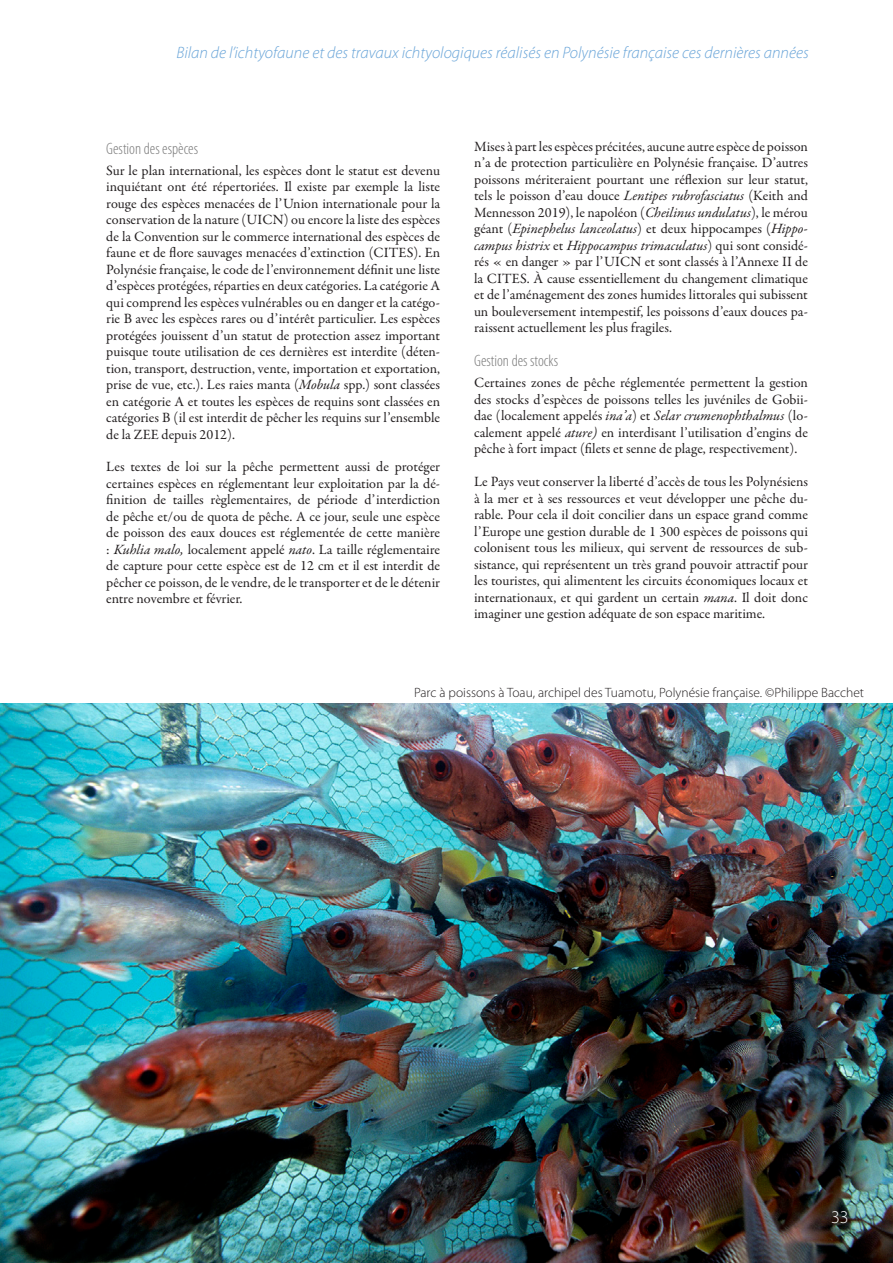
<style>
.page{position:relative;width:893px;height:1263px;background:#fff}
.page>*{position:absolute;margin:0;border:0;box-sizing:border-box;transform-origin:0 0}
.t1{font:300 18px "Myriad Pro";color:#fff}
.Title_feature{font:italic 300 16.5px "Myriad Pro";color:#68a4d8}
.Heading_4{font:300 condensed 16.5px "Myriad Pro";color:#7b7b7b}
.t2{font:14.25px/16.5px "Garamond Premr Pro";color:#231f20;text-align:justify}
.caption_Figure{font:300 13.5px "Myriad Pro";color:#231f20}
.s1{font-style:italic}
.s2{color:#57585a}
</style>
<div class="page">
<img style="left:0;top:704px;width:893px;height:559px">
<p class="Title_feature" style="left:176px;top:43px;width:634px">Bilan de l’ichtyofaune et des travaux ichtyologiques réalisés en Polynésie française ces dernières années</p>
<p class="Heading_4" style="left:106px;top:139px;width:93px">Gestion des espèces</p>
<p class="t2" style="left:106px;top:162px;width:335px">Sur le plan international, les espèces dont le statut est devenu inquiétant ont été répertoriées. Il existe par exemple la liste rouge des espèces menacées de l’Union internationale pour la conservation de la nature (UICN) ou encore la liste des espèces de la Convention sur le commerce international des espèces de faune et de flore sauvages menacées d’extinction (CITES). En Polynésie française, le code de l’environnement définit une liste d’espèces protégées, réparties en deux catégories. La catégorie A qui comprend les espèces vulnérables ou en danger et la catégo&shy;rie B avec les espèces rares ou d’intérêt particulier. Les espèces protégées jouissent d’un statut de protection assez important puisque toute utilisation de ces dernières est interdite (déten&shy;tion, transport, destruction, vente, importation et exportation, prise de vue, etc.). Les raies manta (<span class="s1">Mobula</span> spp.) sont classées en catégorie A et toutes les espèces de requins sont classées en catégories B (il est interdit de pêcher les requins sur l’ensemble de la ZEE depuis 2012).</p>
<p class="t2" style="left:106px;top:459px;width:335px">Les textes de loi sur la pêche permettent aussi de protéger certaines espèces en réglementant leur exploitation par la dé&shy;finition de tailles règlementaires, de période d’interdiction de pêche et/ou de quota de pêche. A ce jour, seule une espèce de poisson des eaux douces est réglementée de cette manière : <span class="s1">Kuhlia malo,</span> localement appelé <span class="s1">nato</span>. La taille réglementaire de capture pour cette espèce est de 12 cm et il est interdit de pêcher ce poisson, de le vendre, de le transporter et de le détenir entre novembre et février.</p>
<p class="t2" style="left:474px;top:138px;width:335px">Mises à part les espèces précitées, aucune autre espèce de poisson n’a de protection particulière en Polynésie française. D’autres poissons mériteraient pourtant une réflexion sur leur statut, tels le poisson d’eau douce <span class="s1">Lentipes rubrofasciatus</span> (Keith and Mennesson 2019), le napoléon (<span class="s1">Cheilinus undulatus</span>), le mérou géant (<span class="s1">Epinephelus lanceolatus</span>) et deux hippocampes (<span class="s1">Hippo&shy;campus histrix</span> et <span class="s1">Hippocampus trimaculatus</span>) qui sont considé&shy;rés « en danger » par l’UICN et sont classés à l’Annexe II de la CITES. À cause essentiellement du changement climatique et de l’aménagement des zones humides littorales qui subissent un bouleversement intempestif, les poissons d’eaux douces pa&shy;raissent actuellement les plus fragiles.</p>
<p class="Heading_4" style="left:474px;top:351px;width:86px">Gestion des stocks</p>
<p class="t2" style="left:474px;top:375px;width:335px">Certaines zones de pêche réglementée permettent la gestion des stocks d’espèces de poissons telles les juvéniles de Gobii&shy;dae (localement appelés <span class="s1">ina’a</span>) et <span class="s1">Selar crumenophthalmus</span> (lo&shy;calement appelé <span class="s1">ature)</span> en interdisant l’utilisation d’engins de pêche à fort impact (filets et senne de plage, respectivement).</p>
<p class="t2" style="left:474px;top:474px;width:335px">Le Pays veut conserver la liberté d’accès de tous les Polynésiens à la mer et à ses ressources et veut développer une pêche du&shy;rable. Pour cela il doit concilier dans un espace grand comme l’Europe une gestion durable de 1 300 espèces de poissons qui colonisent tous les milieux, qui servent de ressources de sub&shy;sistance, qui représentent un très grand pouvoir attractif pour les touristes, qui alimentent les circuits économiques locaux et internationaux, et qui gardent un certain <span class="s1">mana</span>. Il doit donc imaginer une gestion adéquate de son espace maritime.</p>
<p class="caption_Figure" style="left:414px;top:685px;width:451px">Parc à poissons à Toau, archipel des Tuamotu, Polynésie française. ©Philippe Bacchet</p>
<p class="t1" style="left:831px;top:1206px;width:34px">33<span class="s2">33</span></p>
</div>
